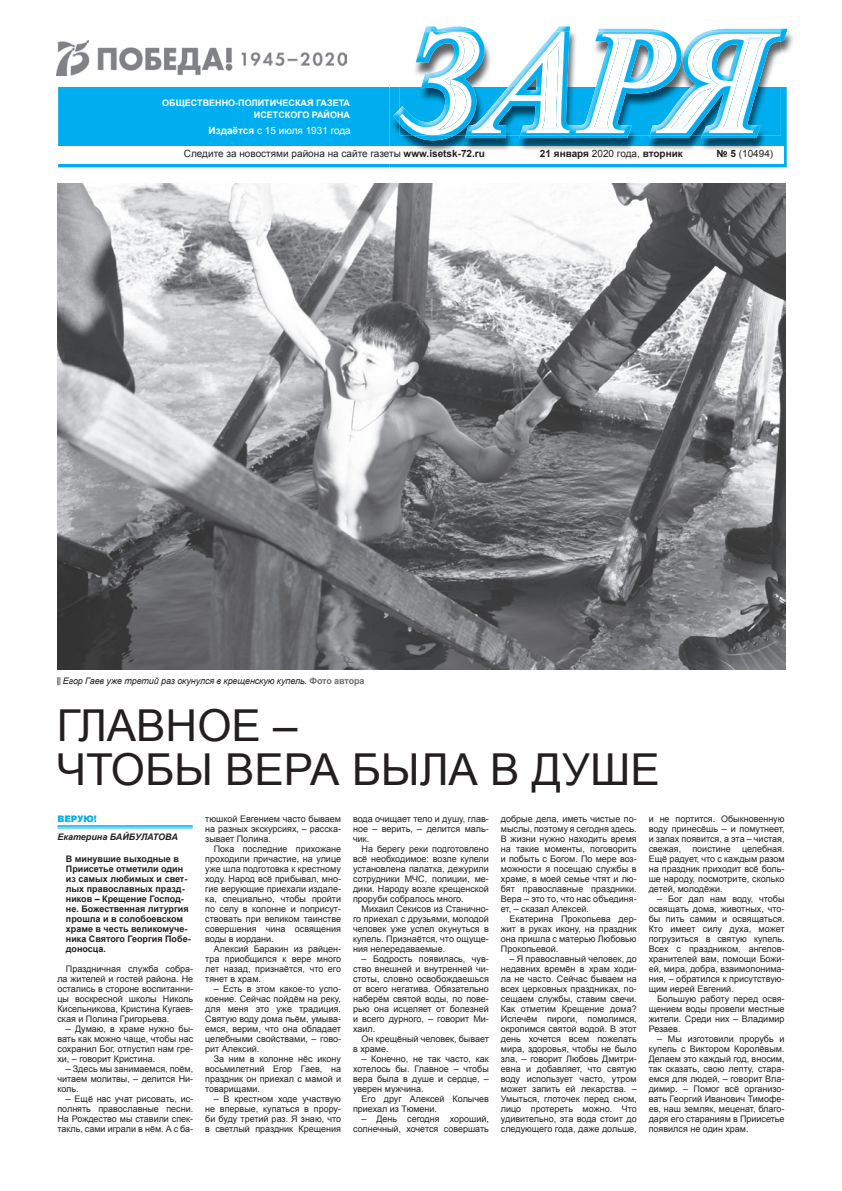
<style>
.page{position:relative;width:842px;height:1191px;background:#fff}
.page>*{position:absolute;margin:0;border:0;box-sizing:border-box;transform-origin:0 0}
.t1{font:44px/44px "Arial";color:#231f20}
.t2{font:10px "Arial";color:#231f20}
.t3{font:700 10px "Arial";color:#231f20}
.t4{font:10px "Arial";color:#fff}
.t5{font:9px/10px "Arial";color:#231f20;text-align:justify}
.t6{font:700 9px/10px "Arial";color:#231f20}
.t7{font:italic 9px "Arial";letter-spacing:-.01em;color:#231f20}
.t8{font:700 9px/12px "Arial";color:#fff;text-align:right}
.t9{font:italic 700 9px "Arial";color:#231f20}
.t10{font:900 9px "Arial";color:#00aeef}
.s1{font-weight:700}
.s2{font-weight:400}
.s3{font-weight:700;font-style:normal;color:#6c6d70}
</style>
<div class="page">
<hr style="left:57px;top:825px;width:136px;height:1px;background:#00aeef">
<hr style="left:57px;top:827px;width:136px;height:1px;background:#00aeef">
<img style="left:58px;top:87px;width:714px;height:80px">
<div style="left:58px;top:146px;width:725px;height:17px;background:#fff"></div>
<img style="left:772px;top:29px;width:21px;height:255px">
<img style="left:413px;top:146px;width:370px;height:17px">
<svg style="left:555px;top:26px;width:15px;height:5px"></svg>
<img style="left:425px;top:26px;width:46px;height:3px">
<img style="left:425px;top:29px;width:50px;height:2px">
<img style="left:709px;top:29px;width:78px;height:12px">
<img style="left:598px;top:29px;width:64px;height:2px">
<img style="left:393px;top:109px;width:7px;height:15px">
<img style="left:701px;top:135px;width:56px;height:3px">
<img style="left:649px;top:135px;width:42px;height:3px">
<img style="left:519px;top:135px;width:109px;height:3px">
<img style="left:465px;top:135px;width:41px;height:3px">
<img style="left:413px;top:135px;width:41px;height:5px">
<img style="left:681px;top:47px;width:2px;height:40px">
<img style="left:484px;top:42px;width:7px;height:36px">
<img style="left:760px;top:87px;width:21px;height:48px">
<img style="left:683px;top:31px;width:98px;height:56px">
<img style="left:663px;top:87px;width:97px;height:48px">
<img style="left:508px;top:31px;width:173px;height:56px">
<img style="left:476px;top:87px;width:187px;height:48px">
<img style="left:416px;top:31px;width:68px;height:56px">
<img style="left:400px;top:87px;width:76px;height:48px">
<svg style="left:57px;top:677px;width:4px;height:8px"></svg>
<img style="left:56px;top:40px;width:291px;height:35px">
<img style="left:57px;top:183px;width:728px;height:486px">
<p class="t8" style="left:162px;top:97px;width:189px">ОБЩЕСТВЕННО-ПОЛИТИЧЕСКАЯ ГАЗЕТА<br>ИСЕТСКОГО РАЙОНА</p>
<p class="t4" style="left:209px;top:124px;width:144px"><span class="s1">Издаётся</span> с 15 июля 1931 года</p>
<p class="t2" style="left:184px;top:147px;width:303px">Следите за новостями района на сайте газеты <span class="s1">www.isеtsk-72.ru</span></p>
<p class="t3" style="left:540px;top:147px;width:144px">21 января <span class="s2">2020 года,</span> вторник</p>
<p class="t2" style="left:716px;top:147px;width:58px"><span class="s1">№ 5</span> (10494)</p>
<p class="t7" style="left:63px;top:674px;width:303px">Егор Гаев уже третий раз окунулся в крещенскую купель. <span class="s3">Фото автора</span></p>
<h1 class="t1" style="left:57px;top:704px;width:604px">ГЛАВНОЕ –<br>ЧТОБЫ ВЕРА БЫЛА В ДУШЕ</h1>
<p class="t10" style="left:57px;top:812px;width:41px">веруЮ!</p>
<p class="t9" style="left:57px;top:830px;width:122px">Екатерина БАЙБУлАтовА</p>
<p class="t6" style="left:66px;top:854px;width:126px">В минувшие выходные в<br>Приисетье отметили один из самых любимых и свет&shy;лых православных празд&shy;ников – Крещение Господ&shy;не. Божественная литургия прошла и в солобоевском храме в честь великомуче&shy;ника Святого Георгия Побе&shy;доносца.</p>
<p class="t5" style="left:57px;top:963px;width:137px;text-indent:9px">Праздничная служба собра&shy;ла жителей и гостей района. Не остались в стороне воспитанни&shy;цы воскресной школы Николь Кисельникова, Кристина Кугаев&shy;ская и Полина Григорьева.</p>
<p class="t5" style="left:57px;top:1023px;width:137px;text-indent:9px">– Думаю, в храме нужно бы&shy;вать как можно чаще, чтобы нас сохранил Бог, отпустил нам гре&shy;хи, – говорит Кристина.</p>
<p class="t5" style="left:57px;top:1063px;width:137px;text-indent:9px">– Здесь мы занимаемся, поём, читаем молитвы, – делится Ни&shy;коль.</p>
<p class="t5" style="left:57px;top:1093px;width:137px;text-indent:9px">– Ещё нас учат рисовать, ис&shy;полнять православные песни.<br>На Рождество мы ставили спек&shy;такль, сами играли в нём. А с ба-</p>
<p class="t5" style="left:205px;top:813px;width:137px">тюшкой Евгением часто бываем на разных экскурсиях, – расска&shy;зывает Полина.</p>
<p class="t5" style="left:205px;top:843px;width:137px;text-indent:9px">Пока последние прихожане проходили причастие, на улице уже шла подготовка к крестному ходу. Народ всё прибывал, мно&shy;гие верующие приехали издале&shy;ка, специально, чтобы пройти по селу в колонне и поприсут&shy;ствовать при великом таинстве совершения чина освящения воды в иордани.</p>
<p class="t5" style="left:205px;top:943px;width:137px;text-indent:9px">Алексий Баракин из райцен&shy;тра приобщился к вере много лет назад, признаётся, что его тянет в храм.</p>
<p class="t5" style="left:205px;top:983px;width:137px;text-indent:9px">– Есть в этом какое-то успо&shy;коение. Сейчас пойдём на реку, для меня это уже традиция.<br>Святую воду дома пьём, умыва&shy;емся, верим, что она обладает целебными свойствами, – гово&shy;рит Алексий.</p>
<p class="t5" style="left:205px;top:1053px;width:137px;text-indent:9px">За ним в колонне нёс икону восьмилетний Егор Гаев, на праздник он приехал с мамой и товарищами.</p>
<p class="t5" style="left:205px;top:1093px;width:137px;text-indent:9px">– В крестном ходе участвую не впервые, купаться в прору&shy;би буду третий раз. Я знаю, что в светлый праздник Крещения</p>
<p class="t5" style="left:353px;top:813px;width:137px">вода очищает тело и душу, глав&shy;ное – верить, – делится маль&shy;чик.</p>
<p class="t5" style="left:353px;top:843px;width:137px;text-indent:9px">На берегу реки подготовлено всё необходимое: возле купели установлена палатка, дежурили сотрудники МЧС, полиции, ме&shy;дики. Народу возле крещенской проруби собралось много.</p>
<p class="t5" style="left:353px;top:903px;width:137px;text-indent:9px">Михаил Секисов из Станично&shy;го приехал с друзьями, молодой человек уже успел окунуться в купель. Признаётся, что ощуще&shy;ния непередаваемые.</p>
<p class="t5" style="left:353px;top:953px;width:137px;text-indent:9px">– Бодрость появилась, чув&shy;ство внешней и внутренней чи&shy;стоты, словно освобождаешься от всего негатива. Обязательно наберём святой воды, по пове&shy;рью она исцеляет от болезней и всего дурного, – говорит Ми&shy;хаил.</p>
<p class="t5" style="left:353px;top:1033px;width:137px;text-indent:9px">Он крещёный человек, бывает в храме.</p>
<p class="t5" style="left:353px;top:1053px;width:137px;text-indent:9px">– Конечно, не так часто, как хотелось бы. Главное – чтобы вера была в душе и сердце, – уверен мужчина.</p>
<p class="t5" style="left:353px;top:1093px;width:137px;text-indent:9px">Его друг Алексей Колычев приехал из Тюмени.</p>
<p class="t5" style="left:353px;top:1113px;width:137px;text-align:right">– День сегодня хороший, солнечный, хочется совершать</p>
<p class="t5" style="left:501px;top:813px;width:137px">добрые дела, иметь чистые по&shy;мыслы, поэтому я сегодня здесь.<br>В жизни нужно находить время на такие моменты, поговорить и побыть с Богом. По мере воз&shy;можности я посещаю службы в храме, в моей семье чтят и лю&shy;бят православные праздники.<br>Вера – это то, что нас объединя&shy;ет, – сказал Алексей.</p>
<p class="t5" style="left:501px;top:913px;width:137px;text-indent:9px">Екатерина Прокопьева дер&shy;жит в руках икону, на праздник она пришла с матерью Любовью Прокопьевой.</p>
<p class="t5" style="left:501px;top:953px;width:137px;text-indent:9px">– Я православный человек, до недавних времён в храм ходи&shy;ла не часто. Сейчас бываем на всех церковных праздниках, по&shy;сещаем службы, ставим свечи.<br>Как отметим Крещение дома?<br>Испечём пироги, помолимся, окропимся святой водой. В этот день хочется всем пожелать мира, здоровья, чтобы не было зла, – говорит Любовь Дмитри&shy;евна и добавляет, что святую воду использует часто, утром может запить ей лекарства. – Умыться, глоточек перед сном, лицо протереть можно. Что удивительно, эта вода стоит до следующего года, даже дольше,</p>
<p class="t5" style="left:649px;top:813px;width:137px">и не портится. Обыкновенную воду принесёшь – и помутнеет, и запах появится, а эта – чистая, свежая, поистине целебная.<br>Ещё радует, что с каждым разом на праздник приходит всё боль&shy;ше народу, посмотрите, сколько детей, молодёжи.</p>
<p class="t5" style="left:649px;top:893px;width:137px;text-indent:9px">– Бог дал нам воду, чтобы освящать дома, животных, что&shy;бы пить самим и освящаться.<br>Кто имеет силу духа, может погрузиться в святую купель.<br>Всех с праздником, ангелов&shy;хранителей вам, помощи Божи&shy;ей, мира, добра, взаимопонима&shy;ния, – обратился к присутствую&shy;щим иерей Евгений.</p>
<p class="t5" style="left:649px;top:993px;width:137px;text-indent:9px">Большую работу перед освя&shy;щением воды провели местные жители. Среди них – Владимир Резаев.</p>
<p class="t5" style="left:649px;top:1033px;width:137px;text-indent:9px">– Мы изготовили прорубь и купель с Виктором Королёвым.<br>Делаем это каждый год, вносим, так сказать, свою лепту, стара&shy;емся для людей, – говорит Вла&shy;димир. – Помог всё организо&shy;вать Георгий Иванович Тимофе&shy;ев, наш земляк, меценат, благо&shy;даря его стараниям в Приисетье появился не один храм.</p>
</div>
